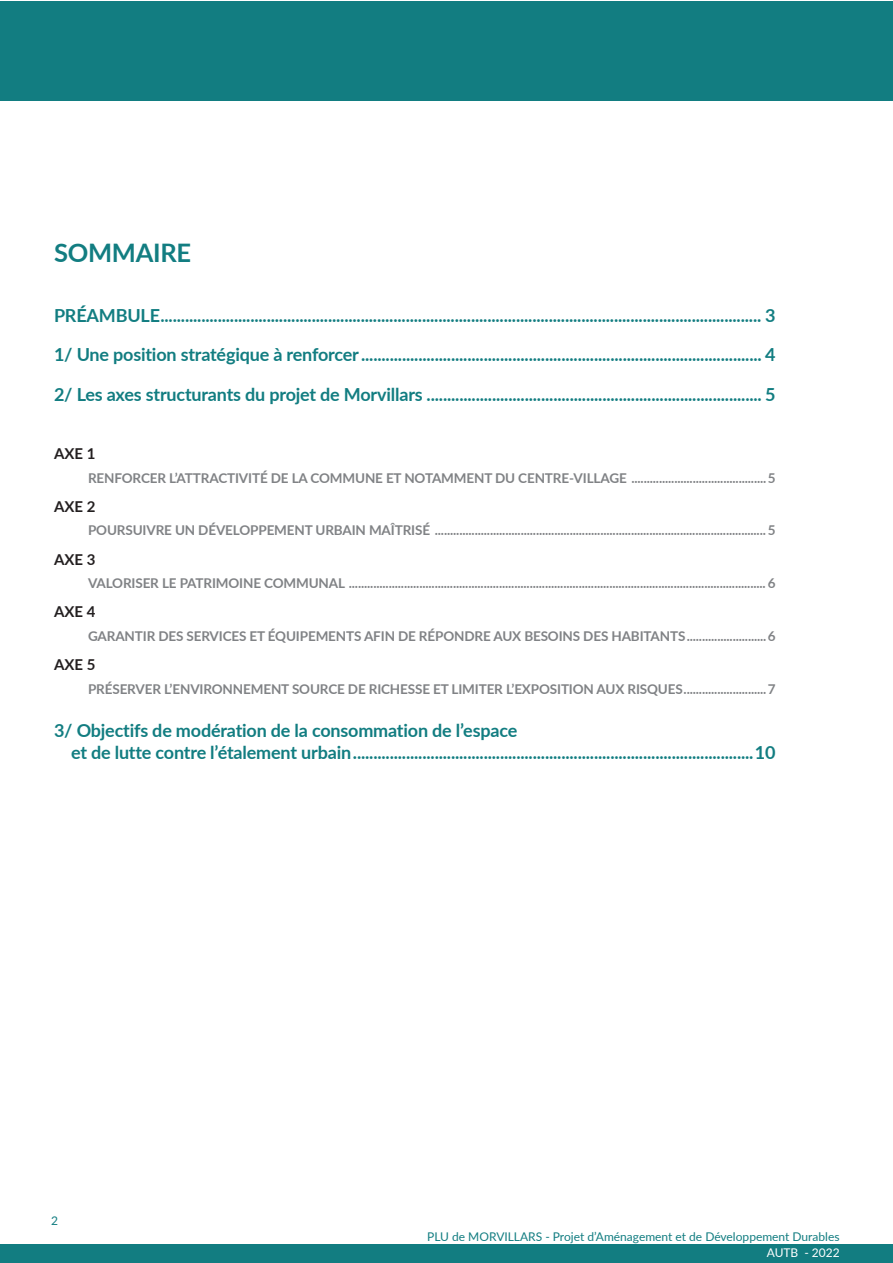
<style>
.page{position:relative;width:893px;height:1263px;background:#fff}
.page>*{position:absolute;margin:0;border:0;box-sizing:border-box;transform-origin:0 0}
.t1{font:700 25.5px "Lato";letter-spacing:-.01em;color:#127d81}
.Sommaire_Chapitre{font:700 18px "Lato";letter-spacing:-.01em;color:#127d81}
.Sommaire_TITRE_1{font:700 15px "Lato";color:#231f20}
.Sommaire_TITRE_1_1{font:700 13.5px "Lato";letter-spacing:-.01em;color:#808285}
.Pied-page-PLU-commun{font:12px "Lato";color:#127d81}
.Pied-page-AUTB_et_da{font:12px "Lato";color:#fff}
.Pied-page-Numéro_pag{font:12px "Lato";color:#127d81}
</style>
<div class="page">
<div style="left:0;top:1244px;width:893px;height:19px;background:#127d81"></div>
<div style="left:0;top:1px;width:893px;height:100px;background:#127d81"></div>
<p class="t1" style="left:54px;top:233px;width:139px">SOMMAIRE</p>
<p class="Sommaire_Chapitre" style="left:54px;top:302px;width:723px">PRÉAMBULE................................................................................................................................................... 3</p>
<p class="Sommaire_Chapitre" style="left:54px;top:341px;width:723px">1/ Une position stratégique à renforcer.................................................................................................. 4</p>
<p class="Sommaire_Chapitre" style="left:54px;top:381px;width:723px">2/ Les axes structurants du projet de Morvillars .................................................................................. 5</p>
<p class="Sommaire_TITRE_1" style="left:54px;top:443px;width:43px">AXE 1</p>
<p class="Sommaire_TITRE_1_1" style="left:88px;top:468px;width:689px">RENFORCER L’ATTRACTIVITÉ DE LA COMMUNE ET NOTAMMENT DU CENTRE-VILLAGE ............................................5</p>
<p class="Sommaire_TITRE_1" style="left:54px;top:495px;width:43px">AXE 2</p>
<p class="Sommaire_TITRE_1_1" style="left:88px;top:520px;width:689px">POURSUIVRE UN DÉVELOPPEMENT URBAIN MAÎTRISÉ ............................................................................................................5</p>
<p class="Sommaire_TITRE_1" style="left:54px;top:548px;width:43px">AXE 3</p>
<p class="Sommaire_TITRE_1_1" style="left:88px;top:573px;width:689px">VALORISER LE PATRIMOINE COMMUNAL ........................................................................................................................................6</p>
<p class="Sommaire_TITRE_1" style="left:54px;top:601px;width:43px">AXE 4</p>
<p class="Sommaire_TITRE_1_1" style="left:88px;top:626px;width:689px">GARANTIR DES SERVICES ET ÉQUIPEMENTS AFIN DE RÉPONDRE AUX BESOINS DES HABITANTS..........................6</p>
<p class="Sommaire_TITRE_1" style="left:54px;top:654px;width:43px">AXE 5</p>
<p class="Sommaire_TITRE_1_1" style="left:88px;top:679px;width:689px">PRÉSERVER L’ENVIRONNEMENT SOURCE DE RICHESSE ET LIMITER L’EXPOSITION AUX RISQUES...........................7</p>
<p class="Sommaire_Chapitre" style="left:54px;top:717px;width:465px">3/ Objectifs de modération de la consommation de l’espace</p>
<p class="Sommaire_Chapitre" style="left:71px;top:740px;width:706px">et de lutte contre l’étalement urbain..................................................................................................10</p>
<p class="Pied-page-Numéro_pag" style="left:51px;top:1212px;width:8px">2</p>
<p class="Pied-page-PLU-commun" style="left:427px;top:1228px;width:414px">PLU de MORVILLARS - Projet d’Aménagement et de Développement Durables</p>
<p class="Pied-page-AUTB_et_da" style="left:767px;top:1244px;width:75px">AUTB - 2022</p>
</div>
